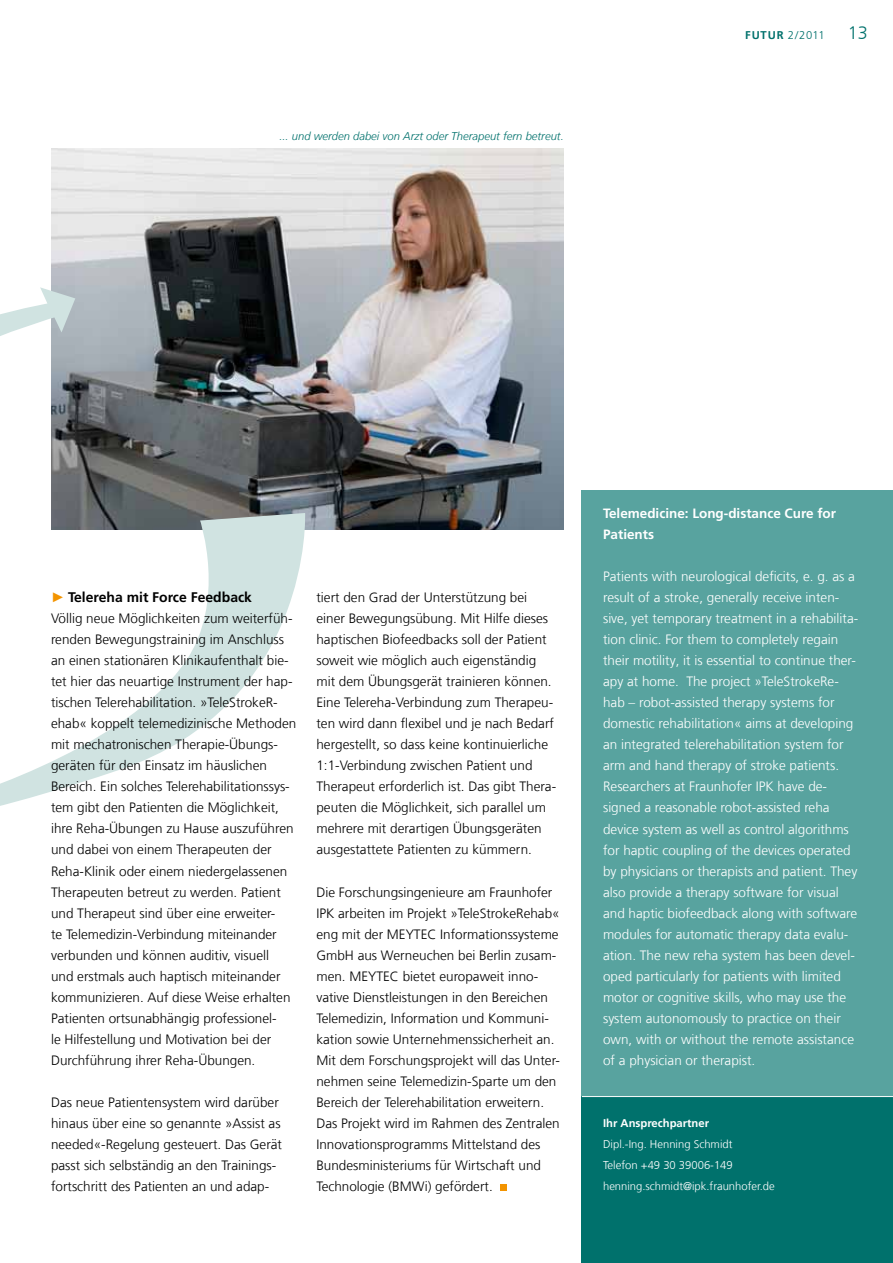
<style>
.page{position:relative;width:893px;height:1263px;background:#fff}
.page>*{position:absolute;margin:0;border:0;box-sizing:border-box;transform-origin:0 0}
.t1{font:300 18px "Frutiger LT Com";color:#00716c}
.t2{font:700 13.95px "Frutiger LT Com";color:#000}
.t3{font:300 13.5px/21px "Frutiger LT Com";color:#000}
.t4{font:300 13.5px/21px "Frutiger LT Com";color:#fff}
.t5{font:700 13.5px/21px "Frutiger LT Com";color:#fff}
.t6{font:300 11.25px/21px "Frutiger LT Com";color:#fff}
.t7{font:italic 300 11.25px "Frutiger LT Com";color:#00716c}
.t8{font:700 11.25px "Frutiger LT Com";color:#fff}
.t9{font:300 11.25px "Frutiger LT Com";color:#00716c}
.s1{font-weight:700}
.s2{font-family:"Franklin Gothic";font-weight:800;color:#f39400}
.s3{font-size:11.4px}
</style>
<div class="page">
<div style="left:582px;top:490px;width:311px;height:769px;background:#58a39f"></div>
<div style="left:582px;top:1096px;width:311px;height:167px;background:#00716c"></div>
<hr style="left:582px;top:1096px;width:311px;height:1px;background:#fff">
<img style="left:51px;top:149px;width:513px;height:380px">
<div style="left:500px;top:1183px;width:7px;height:7px;background:#f39400"></div>
<svg style="left:0;top:287px;width:75px;height:226px"></svg>
<svg style="left:0;top:513px;width:313px;height:293px"></svg>
<p class="t7" style="left:279px;top:130px;width:286px">... und werden dabei von Arzt oder Therapeut fern betreut.</p>
<p class="t9" style="left:745px;top:28px;width:81px"><span class="s1">FUTUR</span> 2/2011</p>
<h1 class="t1" style="left:848px;top:22px;width:22px">13</h1>
<p class="t2" style="left:51px;top:589px;width:203px"><span class="s2">►</span> Telereha mit Force Feedback</p>
<p class="t3" style="left:51px;top:608px;width:247px">Völlig neue Möglichkeiten zum weiterfüh&shy;renden Bewegungstraining im Anschluss an einen stationären Klinikaufenthalt bie&shy;tet hier das neuartige Instrument der hap&shy;tischen Telerehabilitation. »TeleStrokeR&shy;ehab« koppelt telemedizinische Methoden mit mechatronischen Therapie-Übungs&shy;geräten für den Einsatz im häuslichen Bereich. Ein solches Telerehabilitationssys&shy;tem gibt den Patienten die Möglichkeit, ihre Reha-Übungen zu Hause auszuführen und dabei von einem Therapeuten der Reha-Klinik oder einem niedergelassenen Therapeuten betreut zu werden. Patient und Therapeut sind über eine erweiter-<br>te Telemedizin-Verbindung miteinander verbunden und können auditiv, visuell<br>und erstmals auch haptisch miteinander kommunizieren. Auf diese Weise erhalten Patienten ortsunabhängig professionel-<br>le Hilfestellung und Motivation bei der Durchführung ihrer Reha-Übungen.</p>
<p class="t3" style="left:51px;top:1091px;width:233px">Das neue Patientensystem wird darüber hinaus über eine so genannte »Assist as needed«-Regelung gesteuert. Das Gerät passt sich selbständig an den Trainings&shy;fortschritt des Patienten an und adap-</p>
<p class="t3" style="left:316px;top:587px;width:241px">tiert den Grad der Unterstützung bei einer Bewegungsübung. Mit Hilfe dieses haptischen Biofeedbacks soll der Patient soweit wie möglich auch eigenständig mit dem Übungsgerät trainieren können.<br>Eine Telereha-Verbindung zum Therapeu&shy;ten wird dann flexibel und je nach Bedarf hergestellt, so dass keine kontinuierliche 1:1-Verbindung zwischen Patient und Therapeut erforderlich ist. Das gibt Thera&shy;peuten die Möglichkeit, sich parallel um mehrere mit derartigen Übungsgeräten ausgestattete Patienten zu kümmern.</p>
<p class="t3" style="left:316px;top:881px;width:245px">Die Forschungsingenieure am Fraunhofer IPK arbeiten im Projekt »TeleStrokeRehab« eng mit der MEYTEC Informationssysteme GmbH aus Werneuchen bei Berlin zusam&shy;men. MEYTEC bietet europaweit inno&shy;vative Dienstleistungen in den Bereichen Telemedizin, Information und Kommuni&shy;kation sowie Unternehmenssicherheit an.<br>Mit dem Forschungsprojekt will das Unter&shy;nehmen seine Telemedizin-Sparte um den Bereich der Telerehabilitation erweitern.<br>Das Projekt wird im Rahmen des Zentralen Innovationsprogramms Mittelstand des Bundesministeriums für Wirtschaft und Technologie (BMWi) gefördert.</p>
<p class="t5" style="left:603px;top:503px;width:235px">Telemedicine: Long-distance Cure for<br>Patients</p>
<p class="t4" style="left:603px;top:566px;width:257px">Patients with neurological deficits, e. g. as a result of a stroke, generally receive inten&shy;sive, yet temporary treatment in a rehabilita&shy;tion clinic. For them to completely regain their motility, it is essential to continue ther&shy;apy at home. The project »TeleStrokeRe&shy;hab – robot-assisted therapy systems for domestic rehabilitation« aims at developing an integrated telerehabilitation system for arm and hand therapy of stroke patients.<br>Researchers at Fraunhofer IPK have de&shy;signed a reasonable robot-assisted reha device system as well as control algorithms for haptic coupling of the devices operated by physicians or therapists and patient. They also provide a therapy software for visual and haptic biofeedback along with software modules for automatic therapy data evalu&shy;ation. The new reha system has been devel&shy;oped particularly for patients with limited motor or cognitive skills, who may use the system autonomously to practice on their own, with or without the remote assistance of a physician or therapist.</p>
<p class="t8" style="left:603px;top:1117px;width:108px">Ihr Ansprechpartner</p>
<p class="t6" style="left:603px;top:1134px;width:173px">Dipl.-Ing. Henning Schmidt<br><span class="s3">Telefon</span> +49 30 39006-149 henning.schmidt@ipk.fraunhofer.de</p>
</div>
